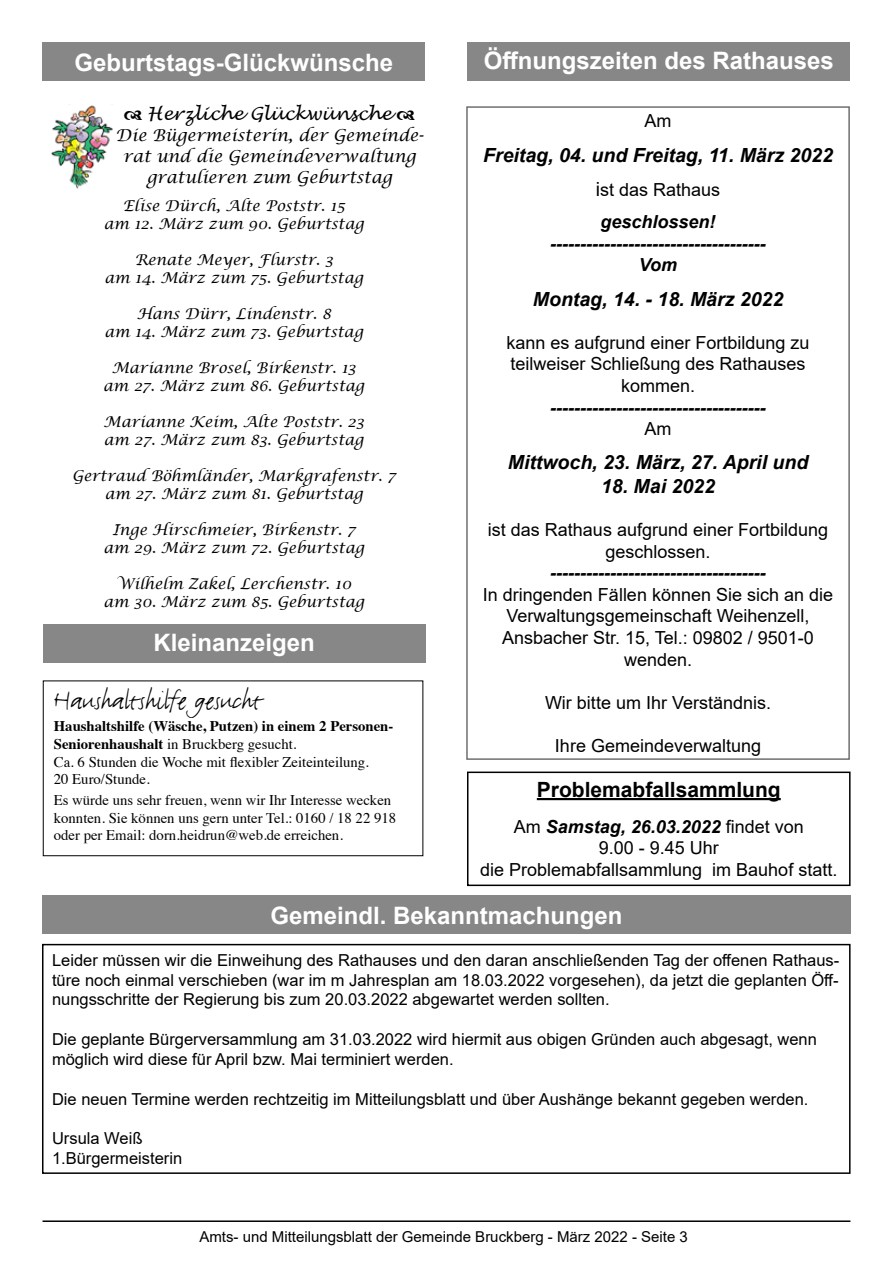
<style>
.page{position:relative;width:893px;height:1263px;background:#fff}
.page>*{position:absolute;margin:0;border:0;box-sizing:border-box;transform-origin:0 0}
.t1{font:29.55px "FF Justlefthand";color:#000}
.t2{font:700 24px "Arial";color:#fff}
.t3{font:700 21px "Arial";color:#000}
.t4{font:italic 700 19.5px "Arial";color:#000}
.t5{font:18px/21.6px "Arial";color:#000;text-align:center}
.t6{font:italic 700 18px/21.6px "Arial";color:#000;text-align:center}
.t7{font:italic 18px "Lucida Handwriting";color:#000}
.t8{font:16.5px/19.8px "Arial";color:#000}
.t9{font:italic 16.5px/21px "Lucida Calligraphy";color:#000;text-align:center}
.t10{font:italic 15px/18px "Lucida Calligraphy";color:#000;text-align:center}
.t11{font:15px "Arial";color:#000}
.t12{font:14.7px/17.7px "Times";color:#000}
.s1{font-weight:700}
.s2{font-size:19.5px}
.s3{font-weight:700;font-style:italic}
</style>
<div class="page">
<hr style="left:43px;top:1220px;width:807px;height:2px;background:#000">
<div style="left:43px;top:43px;width:382px;height:38px;background:#878787"></div>
<img style="left:51px;top:104px;width:62px;height:84px">
<div style="left:43px;top:625px;width:382px;height:38px;background:#878787"></div>
<div style="left:42px;top:896px;width:808px;height:38px;background:#878787"></div>
<div style="left:468px;top:43px;width:382px;height:38px;background:#878787"></div>
<div style="left:43px;top:680px;width:380px;height:176px;border:1px solid #000"></div>
<div style="left:466px;top:106px;width:384px;height:654px;border:2px solid #706f6f"></div>
<hr style="left:537px;top:798px;width:244px;height:2px;background:#000">
<div style="left:467px;top:771px;width:383px;height:115px;border:2px solid #000"></div>
<div style="left:42px;top:944px;width:808px;height:230px;border:2px solid #000"></div>
<h2 class="t2" style="left:74px;top:45px;width:320px">Geburtstags-Glückwünsche</h2>
<p class="t7" style="left:147px;top:103px;width:246px">Herzliche Glückwünsche</p>
<p class="t9" style="left:116px;top:125px;width:310px">Die Bügermeisterin, der Gemeinde&shy;rat und die Gemeindeverwaltung gratulieren zum Geburtstag</p>
<p class="t10" style="left:104px;top:197px;width:262px">Elise Dürch, Alte Poststr. 15<br>am 12. März zum 90. Geburtstag</p>
<p class="t10" style="left:104px;top:251px;width:260px">Renate Meyer, Flurstr. 3<br>am 14. März zum 75. Geburtstag</p>
<p class="t10" style="left:105px;top:305px;width:260px">Hans Dürr, Lindenstr. 8<br>am 14. März zum 73. Geburtstag</p>
<p class="t10" style="left:103px;top:359px;width:263px">Marianne Brosel, Birkenstr. 13 am 27. März zum 86. Geburtstag</p>
<p class="t10" style="left:104px;top:413px;width:262px;text-align:left">Marianne Keim, Alte Poststr. 23 am 27. März zum 83. Geburtstag</p>
<p class="t10" style="left:72px;top:467px;width:325px">Gertraud Böhmländer, Markgrafenstr. 7 am 27. März zum 81. Geburtstag</p>
<p class="t10" style="left:104px;top:521px;width:262px">Inge Hirschmeier, Birkenstr. 7 am 29. März zum 72. Geburtstag</p>
<p class="t10" style="left:103px;top:575px;width:263px">Wilhelm Zakel, Lerchenstr. 10 am 30. März zum 85. Geburtstag</p>
<h2 class="t2" style="left:153px;top:626px;width:163px">Kleinanzeigen</h2>
<h1 class="t1" style="left:54px;top:682px;width:210px">Haushaltshilfe gesucht</h1>
<p class="t12" style="left:54px;top:716px;width:341px"><span class="s1">Haushaltshilfe (Wäsche, Putzen) in einem 2 Personen-Seniorenhaushalt</span> in Bruckberg gesucht.<br>Ca. 6 Stunden die Woche mit flexibler Zeiteinteilung.<br>20 Euro/Stunde.</p>
<p class="t12" style="left:54px;top:790px;width:344px">Es würde uns sehr freuen, wenn wir Ihr Interesse wecken konnten. Sie können uns gern unter Tel.: 0160 / 18 22 918 oder per Email: dorn.heidrun@web.de erreichen.</p>
<h2 class="t2" style="left:484px;top:44px;width:352px">Öffnungszeiten des Rathauses</h2>
<p class="t5" style="left:644px;top:110px;width:28px">Am</p>
<p class="t4" style="left:483px;top:142px;width:351px">Freitag, 04. und Freitag, 11. März 2022</p>
<p class="t5" style="left:596px;top:173px;width:126px;line-height:32.4px;text-align:left"><span class="s2">i</span>st das Rathaus <span class="s3">geschlossen!</span></p>
<p class="t6" style="left:550px;top:233px;width:217px">------------------------------------<br>Vom</p>
<p class="t4" style="left:533px;top:286px;width:252px">Montag, 14. - 18. März 2022</p>
<p class="t5" style="left:506px;top:331px;width:305px">kann es aufgrund einer Fortbildung zu teilweiser Schließung des Rathauses kommen.</p>
<p class="t6" style="left:550px;top:397px;width:217px">------------------------------------</p>
<p class="t5" style="left:644px;top:418px;width:28px">Am</p>
<p class="t4" style="left:508px;top:449px;width:302px">Mittwoch, 23. März, 27. April und</p>
<p class="t4" style="left:601px;top:473px;width:115px">18. Mai 2022</p>
<p class="t5" style="left:488px;top:519px;width:342px">ist das Rathaus aufgrund einer Fortbildung geschlossen.</p>
<p class="t6" style="left:550px;top:563px;width:217px">------------------------------------</p>
<p class="t5" style="left:483px;top:583px;width:352px">In dringenden Fällen können Sie sich an die<br>Verwaltungsgemeinschaft Weihenzell,<br>Ansbacher Str. 15, Tel.: 09802 / 9501-0 wenden.</p>
<p class="t5" style="left:545px;top:691px;width:228px">Wir bitte um Ihr Verständnis.</p>
<p class="t5" style="left:555px;top:735px;width:208px">Ihre Gemeindeverwaltung</p>
<p class="t3" style="left:537px;top:775px;width:245px">Problemabfallsammlung</p>
<p class="t5" style="left:480px;top:816px;width:359px">Am <span class="s3">Samstag, 26.03.2022</span> findet von<br>9.00 - 9.45 Uhr<br>die Problemabfallsammlung im Bauhof statt.</p>
<h2 class="t2" style="left:270px;top:898px;width:354px">Gemeindl. Bekanntmachungen</h2>
<p class="t8" style="left:52px;top:950px;width:789px;text-align:justify">Leider müssen wir die Einweihung des Rathauses und den daran anschließenden Tag der offenen Rathaus&shy;türe noch einmal verschieben (war im m Jahresplan am 18.03.2022 vorgesehen), da jetzt die geplanten Öff&shy;nungsschritte der Regierung bis zum 20.03.2022 abgewartet werden sollten.</p>
<p class="t8" style="left:52px;top:1029px;width:766px">Die geplante Bürgerversammlung am 31.03.2022 wird hiermit aus obigen Gründen auch abgesagt, wenn möglich wird diese für April bzw. Mai terminiert werden.</p>
<p class="t8" style="left:52px;top:1089px;width:758px">Die neuen Termine werden rechtzeitig im Mitteilungsblatt und über Aushänge bekannt gegeben werden.</p>
<p class="t8" style="left:52px;top:1128px;width:132px">Ursula Weiß<br>1.Bürgermeisterin</p>
<p class="t11" style="left:199px;top:1226px;width:490px">Amts- und Mitteilungsblatt der Gemeinde Bruckberg - März 2022 - Seite 3</p>
</div>
